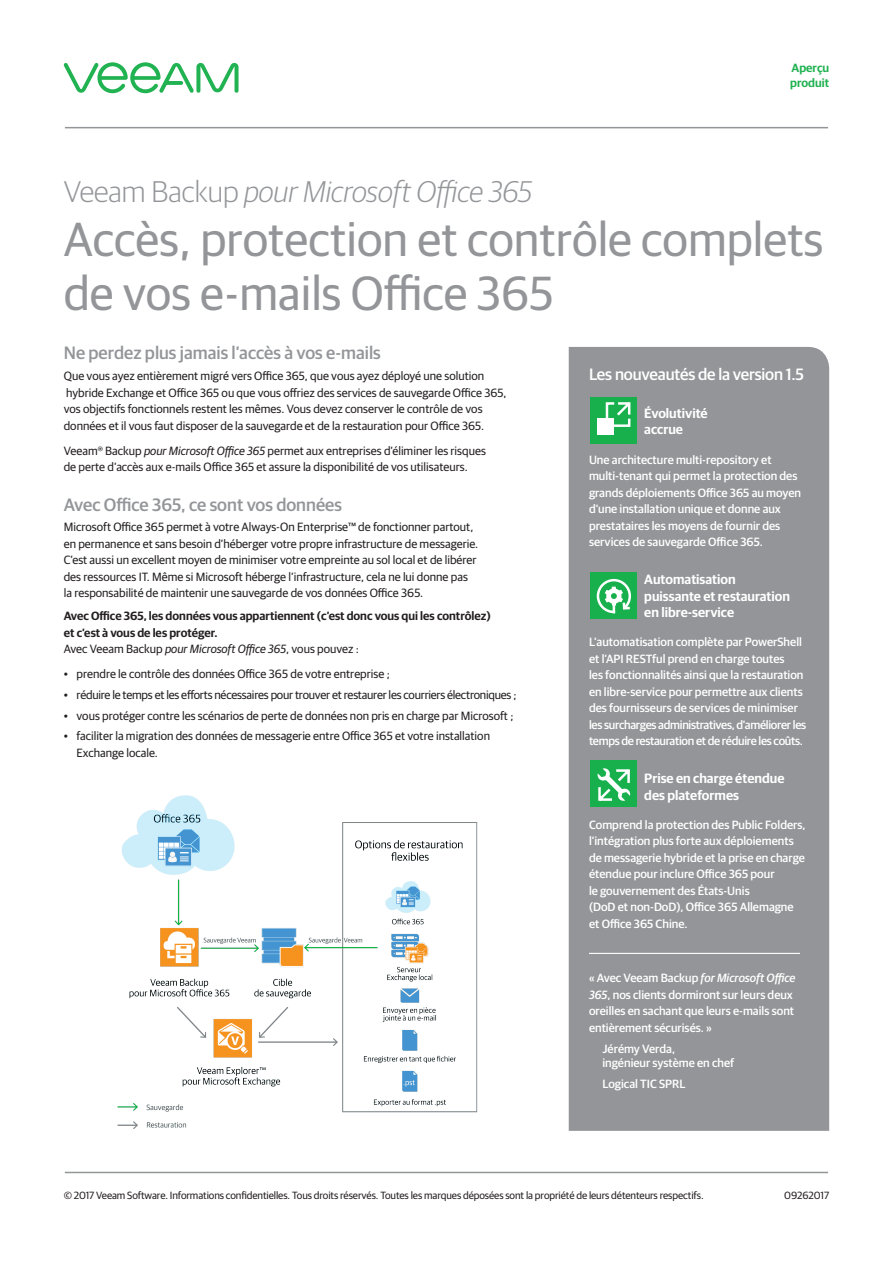
<style>
.page{position:relative;width:893px;height:1263px;background:#fff}
.page>*{position:absolute;margin:0;border:0;box-sizing:border-box;transform-origin:0 0}
.t1{font:48px/54px "Guardian Sans";color:#939598}
.t2{font:italic 300 30px "Guardian Sans";color:#939598}
.Subtitle_3_level{font:500 18px "Guardian Sans";color:#939598}
.White_basic_body_tex{font:500 16.5px "Guardian Sans";letter-spacing:-.01em;color:#fff}
.White_basic_body_tex-2{font:600 13.5px/16.5px "Guardian Sans";color:#fff}
.Basic_body_text{font:12px/16.5px "Guardian Sans";color:#231f20}
.White_basic_body_tex-3{font:500 12px/16.5px "Guardian Sans";color:#fff}
.Basic_body_text-2{font:600 12px/16.5px "Guardian Sans";color:#231f20}
.Basic_body_text-3{font:12px "Guardian Sans";letter-spacing:-.02em;color:#231f20}
.t3{font:600 12px/14.4px "Guardian Sans";color:#21b252}
.t4{font:10.5px "Guardian Sans";letter-spacing:-.01em;color:#231f20}
.s1{font-style:normal}
.s2{font-style:italic}
.s3{font-weight:400}
.s4{font-weight:400;font-style:italic}
</style>
<div class="page">
<hr style="left:65px;top:127px;width:763px;height:1px;background:#939598">
<hr style="left:65px;top:1172px;width:763px;height:1px;background:#939598">
<svg style="left:63px;top:62px;width:176px;height:31px"></svg>
<img style="left:117px;top:795px;width:361px;height:334px">
<div style="left:569px;top:347px;width:260px;height:784px;background:#939598"></div>
<hr style="left:589px;top:953px;width:211px;height:1px;background:#fff">
<div style="left:590px;top:397px;width:47px;height:46px;background:#17b04d"></div>
<svg style="left:604px;top:402px;width:27px;height:25px"></svg>
<div style="left:598px;top:419px;width:16px;height:16px;background:#fff"></div>
<div style="left:590px;top:572px;width:47px;height:47px;background:#17b04d"></div>
<svg style="left:596px;top:578px;width:35px;height:36px"></svg>
<div style="left:590px;top:760px;width:47px;height:47px;background:#17b04d"></div>
<svg style="left:597px;top:768px;width:34px;height:33px"></svg>
<p class="t3" style="left:790px;top:60px;width:40px">Aperçu produit</p>
<p class="t2" style="left:64px;top:171px;width:470px"><span class="s1">Veeam Backup</span> pour Microsoft Office 365</p>
<p class="t1" style="left:64px;top:209px;width:761px">Accès, protection et contrôle complets de vos e-mails Office 365</p>
<p class="Subtitle_3_level" style="left:64px;top:340px;width:319px">Ne perdez plus jamais l’accès à vos e-mails</p>
<p class="Basic_body_text" style="left:64px;top:367px;width:444px">Que vous ayez entièrement migré vers Office 365, que vous ayez déployé une solution hybride Exchange et Office 365 ou que vous offriez des services de sauvegarde Office 365, vos objectifs fonctionnels restent les mêmes. Vous devez conserver le contrôle de vos données et il vous faut disposer de la sauvegarde et de la restauration pour Office 365.</p>
<p class="Basic_body_text" style="left:64px;top:441px;width:424px">Veeam® Backup <span class="s2">pour Microsoft Office 365</span> permet aux entreprises d’éliminer les risques de perte d’accès aux e-mails Office 365 et assure la disponibilité de vos utilisateurs.</p>
<p class="Subtitle_3_level" style="left:64px;top:491px;width:280px">Avec Office 365, ce sont vos données</p>
<p class="Basic_body_text" style="left:64px;top:518px;width:416px">Microsoft Office 365 permet à votre Always-On Enterprise™ de fonctionner partout, en permanence et sans besoin d’héberger votre propre infrastructure de messagerie.<br>C’est aussi un excellent moyen de minimiser votre empreinte au sol local et de libérer des ressources IT. Même si Microsoft héberge l’infrastructure, cela ne lui donne pas la responsabilité de maintenir une sauvegarde de vos données Office 365.</p>
<p class="Basic_body_text-2" style="left:64px;top:607px;width:428px">Avec Office 365, les données vous appartiennent (c’est donc vous qui les contrôlez) et c’est à vous de les protéger.<br><span class="s3">Avec Veeam Backup</span> <span class="s4">pour Microsoft Office 365</span><span class="s3">, vous pouvez :</span></p>
<p class="Basic_body_text" style="left:64px;top:665px;width:328px">• prendre le contrôle des données Office 365 de votre entreprise ;</p>
<p class="Basic_body_text-3" style="left:64px;top:686px;width:454px">• réduire le temps et les efforts nécessaires pour trouver et restaurer les courriers électroniques ;</p>
<p class="Basic_body_text" style="left:64px;top:706px;width:451px">• vous protéger contre les scénarios de perte de données non pris en charge par Microsoft ;</p>
<p class="Basic_body_text" style="left:77px;top:727px;width:415px;text-indent:-13px">• faciliter la migration des données de messagerie entre Office 365 et votre installation<br>Exchange locale.</p>
<p class="White_basic_body_tex" style="left:589px;top:362px;width:216px">Les nouveautés de la version 1.5</p>
<p class="White_basic_body_tex-2" style="left:644px;top:404px;width:65px">Évolutivité accrue</p>
<p class="White_basic_body_tex-3" style="left:589px;top:450px;width:214px">Une architecture multi-repository et multi-tenant qui permet la protection des grands déploiements Office 365 au moyen d’une installation unique et donne aux prestataires les moyens de fournir des services de sauvegarde Office 365.</p>
<p class="White_basic_body_tex-2" style="left:644px;top:570px;width:147px">Automatisation puissante et restauration en libre-service</p>
<p class="White_basic_body_tex-3" style="left:589px;top:633px;width:219px">L’automatisation complète par PowerShell et l’API RESTful prend en charge toutes<br>les fonctionnalités ainsi que la restauration en libre-service pour permettre aux clients des fournisseurs de services de minimiser les surcharges administratives, d’améliorer les temps de restauration et de réduire les coûts.</p>
<p class="White_basic_body_tex-2" style="left:644px;top:769px;width:142px">Prise en charge étendue des plateformes</p>
<p class="White_basic_body_tex-3" style="left:589px;top:815px;width:218px">Comprend la protection des Public Folders, l’intégration plus forte aux déploiements de messagerie hybride et la prise en charge étendue pour inclure Office 365 pour<br>le gouvernement des États-Unis<br>(DoD et non-DoD), Office 365 Allemagne et Office 365 Chine.</p>
<p class="White_basic_body_tex-3" style="left:589px;top:969px;width:208px">« Avec Veeam Backup <span class="s2">for Microsoft Office 365</span>, nos clients dormiront sur leurs deux oreilles en sachant que leurs e-mails sont entièrement sécurisés. »</p>
<p class="White_basic_body_tex-3" style="left:602px;top:1040px;width:133px;line-height:14.4px">Jérémy Verda,<br>ingénieur système en chef</p>
<p class="White_basic_body_tex-3" style="left:602px;top:1075px;width:84px">Logical TIC SPRL</p>
<p class="t4" style="left:64px;top:1187px;width:641px">© 2017 Veeam Software. Informations confidentielles. Tous droits réservés. Toutes les marques déposées sont la propriété de leurs détenteurs respectifs.</p>
<p class="t4" style="left:784px;top:1187px;width:46px">09262017</p>
</div>
